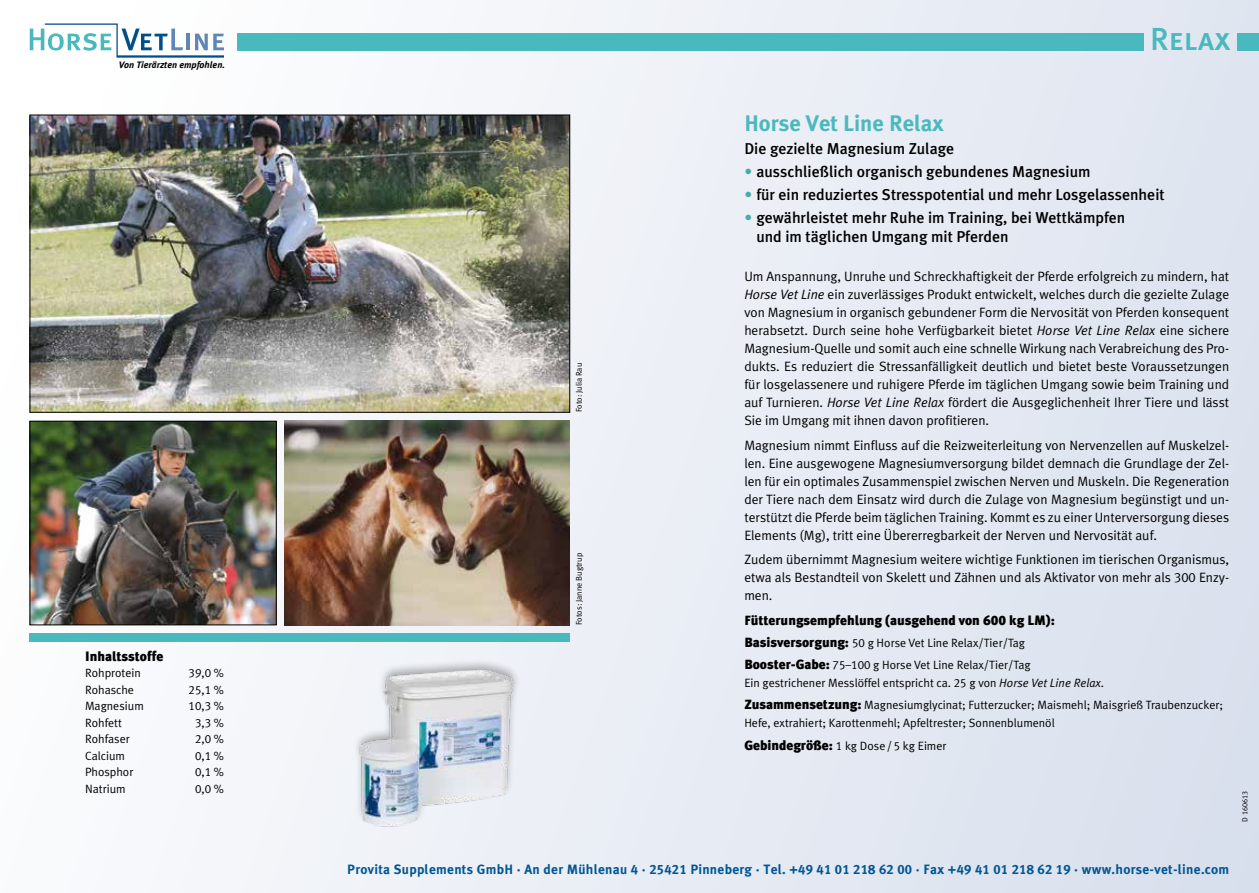
<style>
.page{position:relative;width:1259px;height:893px;background:#fff}
.page>*{position:absolute;margin:0;border:0;box-sizing:border-box;transform-origin:0 0}
.t1{font:31.8px "Meta Plus Medium Caps";letter-spacing:-.005em;color:#4ab9bd}
.t2{font:700 22.5px "Meta Plus Lining";color:#4ab9bd}
.t3{font:500 15.75px/18.8px "Meta Plus Lining";color:#000}
.t4{font:13.5px/18px "Meta Plus Lining";color:#000;text-align:justify}
.t5{font:700 13.5px "Meta Plus Lining";letter-spacing:.02em;color:#005794}
.t6{font:900 13.5px "Meta Plus Lining";color:#000}
.t7{font:12px/22.2px "Meta Plus Lining";color:#000}
.t8{font:italic 700 9.3px "Meta Plus Lining";color:#000}
.t9{font:8.25px "Meta Plus Lining";color:#000}
.t10{font:7.5px "Meta Plus Lining";color:#000}
.s1{color:#44acaf}
.s2{font-style:italic}
.s3{font-weight:900;font-size:13.5px}
</style>
<div class="page">
<div style="left:0;top:0;width:1259px;height:893px;background:linear-gradient(to right,#f8f9fa,#dce3ef)"></div>
<img style="left:32px;top:423px;width:242px;height:200px">
<div style="left:30px;top:421px;width:246px;height:204px;border:1px solid #000"></div>
<img style="left:285px;top:421px;width:285px;height:204px">
<img style="left:32px;top:117px;width:536px;height:293px">
<div style="left:30px;top:115px;width:540px;height:297px;border:1px solid #000"></div>
<div style="left:30px;top:634px;width:540px;height:8px;background:#4ab9bd"></div>
<div style="left:237px;top:33px;width:906px;height:17px;background:#4ab9bd"></div>
<div style="left:1237px;top:33px;width:22px;height:17px;background:#4ab9bd"></div>
<svg style="left:30px;top:23px;width:194px;height:35px"></svg>
<img style="left:345px;top:658px;width:184px;height:178px">
<p class="t8" style="left:119px;top:60px;width:108px">Von Tierärzten empfohlen.</p>
<p class="t6" style="left:85px;top:648px;width:80px">Inhaltsstoffe</p>
<p class="t7" style="left:85px;top:662px;width:57px">Rohprotein</p>
<p class="t7" style="left:189px;top:662px;width:37px">39,0 %</p>
<p class="t7" style="left:85px;top:678px;width:50px">Rohasche</p>
<p class="t7" style="left:189px;top:678px;width:37px">25,1 %</p>
<p class="t7" style="left:85px;top:695px;width:60px">Magnesium</p>
<p class="t7" style="left:189px;top:695px;width:37px">10,3 %</p>
<p class="t7" style="left:85px;top:711px;width:38px">Rohfett</p>
<p class="t7" style="left:195px;top:711px;width:30px">3,3 %</p>
<p class="t7" style="left:85px;top:728px;width:46px">Rohfaser</p>
<p class="t7" style="left:195px;top:728px;width:30px">2,0 %</p>
<p class="t7" style="left:85px;top:744px;width:41px">Calcium</p>
<p class="t7" style="left:195px;top:744px;width:30px">0,1 %</p>
<p class="t7" style="left:85px;top:761px;width:50px">Phosphor</p>
<p class="t7" style="left:195px;top:761px;width:30px">0,1 %</p>
<p class="t7" style="left:85px;top:777px;width:42px">Natrium</p>
<p class="t7" style="left:195px;top:777px;width:30px">0,0 %</p>
<h1 class="t1" style="left:1150px;top:21px;width:82px">Relax</h1>
<p class="t9" style="left:574px;top:412px;width:51px;rotate:-90deg">Foto: Julia Rau</p>
<p class="t9" style="left:574px;top:625px;width:74px;rotate:-90deg">Fotos: Janne Bugtrup</p>
<h2 class="t2" style="left:744px;top:111px;width:201px">Horse Vet Line Relax</h2>
<p class="t3" style="left:744px;top:139px;width:211px">Die gezielte Magnesium Zulage</p>
<p class="t3" style="left:744px;top:162px;width:348px"><span class="s1">•</span> ausschließlich organisch gebundenes Magnesium</p>
<p class="t3" style="left:744px;top:185px;width:422px"><span class="s1">•</span> für ein reduziertes Stresspotential und mehr Losgelassenheit</p>
<p class="t3" style="left:756px;top:208px;width:370px;text-indent:-12px"><span class="s1">•</span> gewährleistet mehr Ruhe im Training, bei Wettkämpfen und im täglichen Umgang mit Pferden</p>
<p class="t4" style="left:744px;top:268px;width:486px">Um Anspannung, Unruhe und Schreckhaftigkeit der Pferde erfolgreich zu mindern, hat <span class="s2">Horse Vet Line</span> ein zuverlässiges Produkt entwickelt, welches durch die gezielte Zulage von Magnesium in organisch gebundener Form die Nervosität von Pferden konsequent herabsetzt. Durch seine hohe Verfügbarkeit bietet <span class="s2">Horse Vet Line Relax</span> eine sichere Magnesium-Quelle und somit auch eine schnelle Wirkung nach Verabreichung des Pro&shy;dukts. Es reduziert die Stressanfälligkeit deutlich und bietet beste Voraussetzungen für losgelassenere und ruhigere Pferde im täglichen Umgang sowie beim Training und auf Turnieren. <span class="s2">Horse Vet Line Relax</span> fördert die Ausgeglichenheit Ihrer Tiere und lässt Sie im Umgang mit ihnen davon profitieren.</p>
<p class="t4" style="left:744px;top:436px;width:486px">Magnesium nimmt Einfluss auf die Reizweiterleitung von Nervenzellen auf Muskelzel&shy;len. Eine ausgewogene Magnesiumversorgung bildet demnach die Grundlage der Zel&shy;len für ein optimales Zusammenspiel zwischen Nerven und Muskeln. Die Regeneration der Tiere nach dem Einsatz wird durch die Zulage von Magnesium begünstigt und un&shy;terstützt die Pferde beim täglichen Training. Kommt es zu einer Unterversorgung dieses Elements (Mg), tritt eine Übererregbarkeit der Nerven und Nervosität auf.</p>
<p class="t4" style="left:744px;top:550px;width:486px">Zudem übernimmt Magnesium weitere wichtige Funktionen im tierischen Organismus, etwa als Bestandteil von Skelett und Zähnen und als Aktivator von mehr als 300 Enzy&shy;men.</p>
<p class="t6" style="left:744px;top:612px;width:312px">Fütterungsempfehlung (ausgehend von 600 kg LM):</p>
<p class="t7" style="left:744px;top:631px;width:288px"><span class="s3">Basisversorgung:</span> 50 g Horse Vet Line Relax/Tier/Tag<br><span class="s3">Booster-Gabe:</span> 75–100 g Horse Vet Line Relax/Tier/Tag</p>
<p class="t7" style="left:744px;top:672px;width:480px">Ein gestrichener Messlöffel entspricht ca. 25 g von <span class="s2">Horse Vet Line Relax</span>.<br><span class="s3">Zusammensetzung:</span> Magnesiumglycinat; Futterzucker; Maismehl; Maisgrieß Traubenzucker;</p>
<p class="t7" style="left:744px;top:712px;width:312px">Hefe, extrahiert; Karottenmehl; Apfeltrester; Sonnenblumenöl<br><span class="s3">Gebindegröße:</span> 1 kg Dose/5 kg Eimer</p>
<p class="t10" style="left:1240px;top:822px;width:32px;rotate:-90deg">D 160613</p>
<p class="t5" style="left:347px;top:862px;width:883px">Provita Supplements GmbH · An der Mühlenau 4 · 25421 Pinneberg · Tel. +49 41 01 218 62 00 · Fax +49 41 01 218 62 19 · www.horse-vet-line.com</p>
</div>
